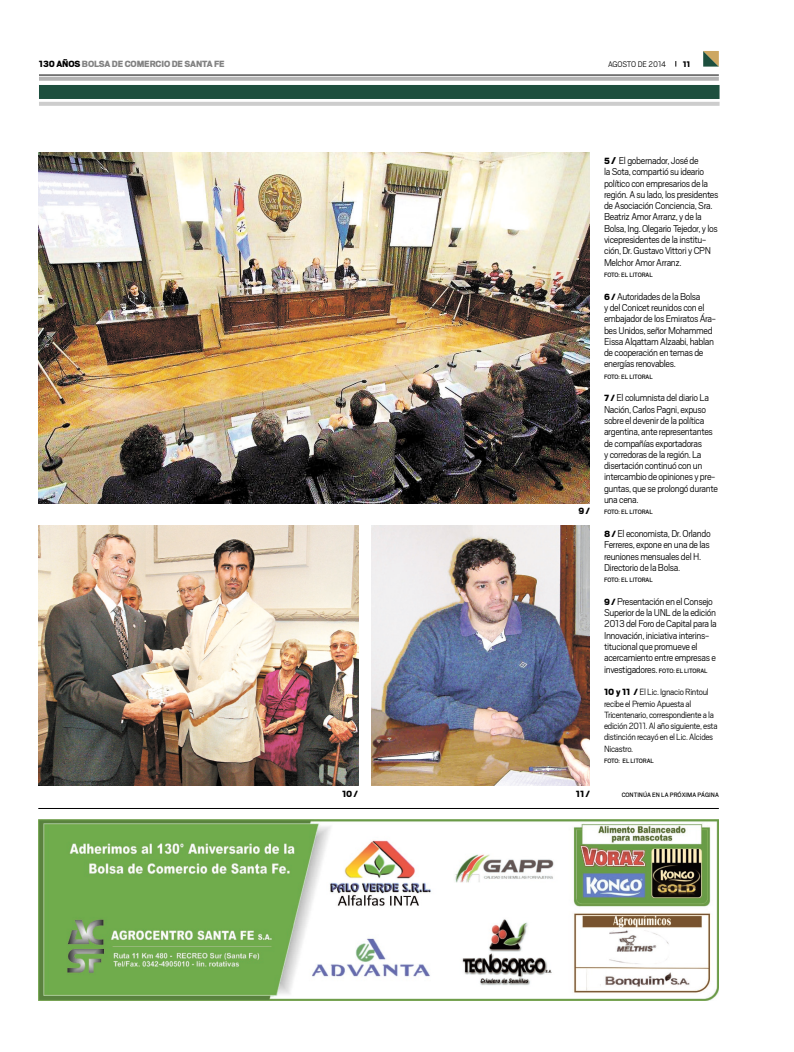
<style>
.page{position:relative;width:794px;height:1052px;background:#fff}
.page>*{position:absolute;margin:0;border:0;box-sizing:border-box;transform-origin:0 0}
.t1{font:300 11px/11.3px "Scout";letter-spacing:-.03em;color:#000}
.t2{font:300 10px/11.3px "Scout";letter-spacing:-.03em;color:#000}
.t3{font:900 10px "Scout";letter-spacing:-.01em;color:#828282}
.t4{font:900 10px "Scout";color:#000}
.t5{font:300 9px "Scout";letter-spacing:-.015em;color:#000}
.t6{font:900 9px "Scout";color:#000}
.t7{font:7px "Scout";letter-spacing:-.005em;color:#000}
.s1{color:#000}
.s2{font-weight:900;font-size:10px}
.s3{font-weight:900}
.s4{font-weight:400;font-size:7px}
</style>
<div class="page">
<svg style="left:39px;top:77px;width:680px;height:4px;background:#b9b9b9"></svg>
<hr style="left:39px;top:75px;width:680px;height:1px;background:#000">
<svg style="left:703px;top:51px;width:16px;height:16px"></svg>
<hr style="left:38px;top:808px;width:681px;height:1px;background:#000">
<img style="left:39px;top:153px;width:551px;height:350px">
<img style="left:39px;top:525px;width:319px;height:260px">
<img style="left:371px;top:525px;width:219px;height:260px">
<div style="left:39px;top:85px;width:680px;height:14px;background:#1d4f3e"></div>
<hr style="left:39px;top:102px;width:680px;height:4px;background:#cdcdcd">
<img style="left:39px;top:819px;width:680px;height:182px">
<p class="t3" style="left:39px;top:57px;width:187px"><span class="s1">130 AÑOS</span> BOLSA DE COMERCIO DE SANTA FE</p>
<p class="t5" style="left:608px;top:58px;width:60px">agosto de 2014</p>
<p class="t6" style="left:683px;top:58px;width:9px">11</p>
<p class="t4" style="left:578px;top:505px;width:13px">9 /</p>
<p class="t4" style="left:342px;top:787px;width:17px">10 /</p>
<p class="t4" style="left:576px;top:787px;width:15px">11 /</p>
<p class="t1" style="left:604px;top:154px;width:116px"><span class="s2">5</span> <span class="s3">/</span> El gobernador, José de<br>la Sota, compartió su ideario político con empresarios de la región. A su lado, los presidentes de Asociación Conciencia, Sra.<br>Beatriz Amor Arranz, y de la<br>Bolsa, Ing. Olegario Tejedor, y los vicepresidentes de la institu&shy;ción, Dr. Gustavo Vittori y CPN<br>Melchor Amor Arranz.</p>
<p class="t7" style="left:604px;top:270px;width:50px">FOTO: EL LITORAL</p>
<p class="t1" style="left:604px;top:290px;width:113px"><span class="s2">6 /</span> Autoridades de la Bolsa<br>y del Conicet reunidos con el embajador de los Emiratos Ára&shy;bes Unidos, señor Mohammed<br>Eissa Alqattam Alzaabi, hablan de cooperación en temas de energías renovables.</p>
<p class="t7" style="left:604px;top:372px;width:50px">FOTO: EL LITORAL</p>
<p class="t1" style="left:604px;top:392px;width:115px"><span class="s2">7 /</span> El columnista del diario La<br>Nación, Carlos Pagni, expuso sobre el devenir de la política argentina, ante representantes de compañías exportadoras<br>y corredoras de la región. La disertación continuó con un intercambio de opiniones y pre&shy;guntas, que se prolongó durante una cena.</p>
<p class="t7" style="left:604px;top:507px;width:50px">FOTO: EL LITORAL</p>
<p class="t1" style="left:604px;top:527px;width:108px"><span class="s2">8 /</span> El economista, Dr. Orlando<br>Ferreres, expone en una de las reuniones mensuales del H.<br>Directorio de la Bolsa.</p>
<p class="t7" style="left:604px;top:575px;width:50px">FOTO: EL LITORAL</p>
<p class="t1" style="left:604px;top:595px;width:114px"><span class="s2">9 /</span> Presentación en el Consejo<br>Superior de la UNL de la edición<br>2013 del Foro de Capital para la<br>Innovación, iniciativa interins&shy;titucional que promueve el acercamiento entre empresas e investigadores. <span class="s4">FOTO: EL LITORAL</span></p>
<p class="t2" style="left:604px;top:686px;width:115px"><span class="s3">10 Y 11 /</span> El Lic. Ignacio Rintoul recibe el Premio Apuesta al<br>Tricentenario, correspondiente a la edición 2011. Al año siguiente, esta distinción recayó en el Lic. Alcides<br>Nicastro.</p>
<p class="t7" style="left:604px;top:756px;width:51px">FOTO: EL LITORAL</p>
<p class="t7" style="left:621px;top:790px;width:98px">CONTINÚA EN LA PRÓXIMA PÁGINA</p>
</div>
